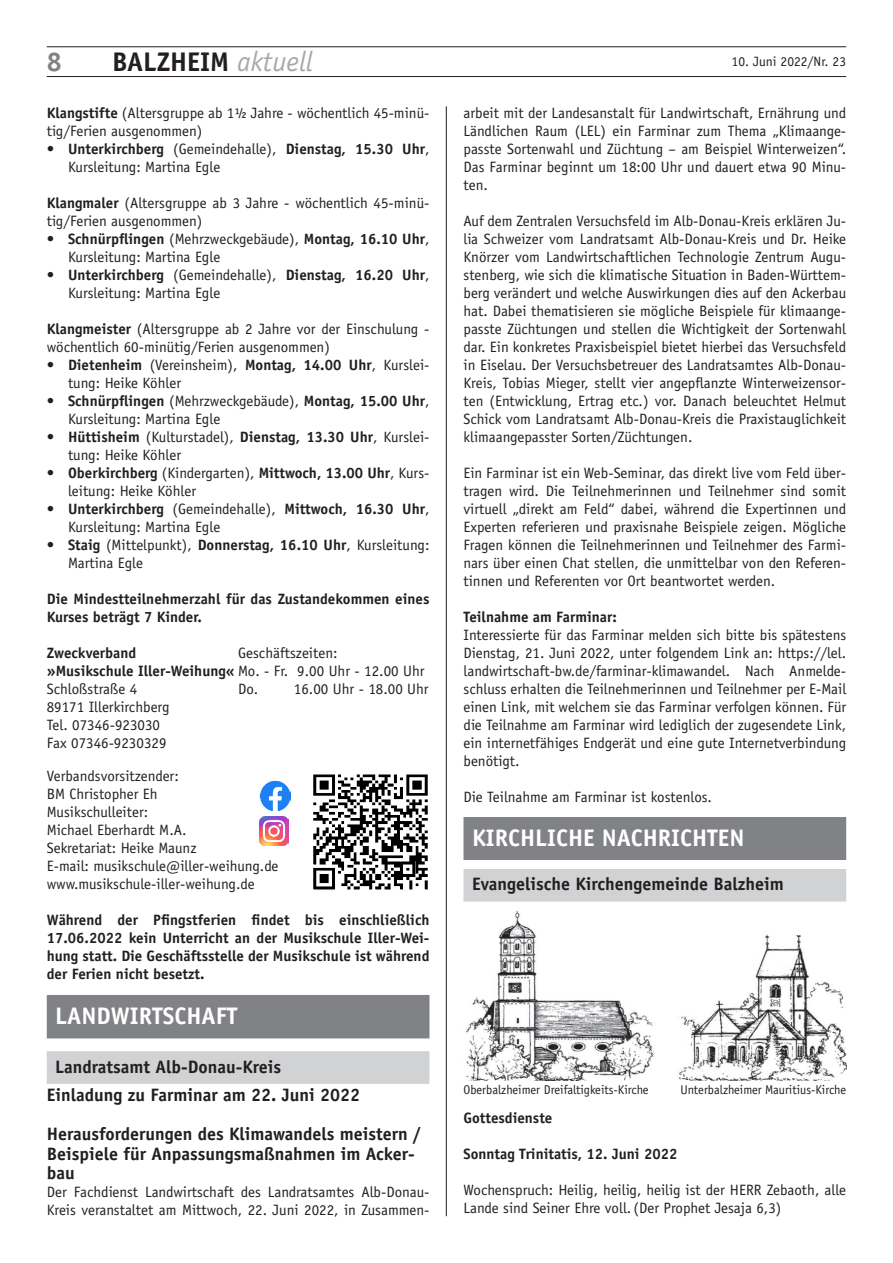
<style>
.page{position:relative;width:893px;height:1263px;background:#fff}
.page>*{position:absolute;margin:0;border:0;box-sizing:border-box;transform-origin:0 0}
.t1{font:700 27px "Officina Sans";color:#231f20}
.t2{font:700 27px "Officina Sans";color:#808285}
.t3{font:700 24px "Officina Sans";color:#fff}
.t4{font:700 18px/19.5px "Officina Sans";color:#231f20}
.t5{font:15px/18px "Officina Sans";color:#231f20}
.t6{font:700 15px/18px "Officina Sans";color:#231f20}
.t7{font:13.5px "Officina Sans";color:#231f20}
.t8{font:12.75px "Officina Sans";color:#231f20}
.s1{font-weight:400;font-style:italic;font-size:28.35px;color:#a8a9ad}
.s2{font-weight:700}
</style>
<div class="page">
<hr style="left:47px;top:76px;width:799px;height:1px;background:#231f20">
<hr style="left:47px;top:47px;width:799px;height:1px;background:#231f20">
<hr style="left:446px;top:106px;width:1px;height:1110px;background:#231f20">
<div style="left:463px;top:817px;width:383px;height:43px;background:#808285"></div>
<div style="left:463px;top:869px;width:383px;height:32px;background:#d1d2d4"></div>
<img style="left:466px;top:911px;width:380px;height:169px">
<div style="left:47px;top:1051px;width:382px;height:33px;background:#d1d2d4"></div>
<img style="left:259px;top:780px;width:31px;height:30px">
<img style="left:313px;top:775px;width:115px;height:115px">
<img style="left:259px;top:816px;width:30px;height:30px">
<div style="left:47px;top:995px;width:382px;height:43px;background:#808285"></div>
<h1 class="t2" style="left:47px;top:45px;width:17px">8</h1>
<h1 class="t1" style="left:112px;top:45px;width:202px">BALZHEIM <span class="s1">aktuell</span></h1>
<p class="t7" style="left:732px;top:53px;width:116px">10. Juni 2022/Nr. 23</p>
<p class="t5" style="left:463px;top:104px;width:384px;text-align:justify">arbeit mit der Landesanstalt für Landwirtschaft, Ernährung und Ländlichen Raum (LEL) ein Farminar zum Thema „Klimaange&shy;passte Sortenwahl und Züchtung – am Beispiel Winterweizen“.<br>Das Farminar beginnt um 18:00 Uhr und dauert etwa 90 Minu&shy;ten.</p>
<p class="t5" style="left:463px;top:212px;width:384px;text-align:justify">Auf dem Zentralen Versuchsfeld im Alb-Donau-Kreis erklären Ju&shy;lia Schweizer vom Landratsamt Alb-Donau-Kreis und Dr. Heike Knörzer vom Landwirtschaftlichen Technologie Zentrum Augu&shy;stenberg, wie sich die klimatische Situation in Baden-Württem&shy;berg verändert und welche Auswirkungen dies auf den Ackerbau hat. Dabei thematisieren sie mögliche Beispiele für klimaange&shy;passte Züchtungen und stellen die Wichtigkeit der Sortenwahl dar. Ein konkretes Praxisbeispiel bietet hierbei das Versuchsfeld in Eiselau. Der Versuchsbetreuer des Landratsamtes Alb-Donau-Kreis, Tobias Mieger, stellt vier angepflanzte Winterweizensor&shy;ten (Entwicklung, Ertrag etc.) vor. Danach beleuchtet Helmut Schick vom Landratsamt Alb-Donau-Kreis die Praxistauglichkeit klimaangepasster Sorten/Züchtungen.</p>
<p class="t5" style="left:463px;top:464px;width:384px;text-align:justify">Ein Farminar ist ein Web-Seminar, das direkt live vom Feld über&shy;tragen wird. Die Teilnehmerinnen und Teilnehmer sind somit virtuell „direkt am Feld“ dabei, während die Expertinnen und Experten referieren und praxisnahe Beispiele zeigen. Mögliche Fragen können die Teilnehmerinnen und Teilnehmer des Farmi&shy;nars über einen Chat stellen, die unmittelbar von den Referen&shy;tinnen und Referenten vor Ort beantwortet werden.</p>
<p class="t6" style="left:463px;top:607px;width:155px">Teilnahme am Farminar:</p>
<p class="t5" style="left:463px;top:626px;width:384px;text-align:justify">Interessierte für das Farminar melden sich bitte bis spätestens Dienstag, 21. Juni 2022, unter folgendem Link an: https://lel. landwirtschaft-bw.de/farminar-klimawandel. Nach Anmelde&shy;schluss erhalten die Teilnehmerinnen und Teilnehmer per E-Mail einen Link, mit welchem sie das Farminar verfolgen können. Für die Teilnahme am Farminar wird lediglich der zugesendete Link, ein internetfähiges Endgerät und eine gute Internetverbindung benötigt.</p>
<p class="t5" style="left:463px;top:788px;width:250px">Die Teilnahme am Farminar ist kostenlos.</p>
<h2 class="t3" style="left:472px;top:823px;width:274px">KIRCHLICHE NACHRICHTEN</h2>
<p class="t4" style="left:472px;top:874px;width:313px">Evangelische Kirchengemeinde Balzheim</p>
<p class="t5" style="left:47px;top:104px;width:384px"><span class="s2">Klangstifte</span> (Altersgruppe ab 1½ Jahre - wöchentlich 45-minü&shy;tig/Ferien ausgenommen)</p>
<p class="t5" style="left:68px;top:140px;width:363px;text-indent:-21px">• <span class="s2">Unterkirchberg</span> (Gemeindehalle), <span class="s2">Dienstag, 15.30 Uhr</span>,<br>Kursleitung: Martina Egle</p>
<p class="t5" style="left:47px;top:194px;width:384px"><span class="s2">Klangmaler</span> (Altersgruppe ab 3 Jahre - wöchentlich 45-minü&shy;tig/Ferien ausgenommen)</p>
<p class="t5" style="left:68px;top:230px;width:363px;text-indent:-21px">• <span class="s2">Schnürpflingen</span> (Mehrzweckgebäude), <span class="s2">Montag, 16.10 Uhr</span>,<br>Kursleitung: Martina Egle</p>
<p class="t5" style="left:68px;top:266px;width:363px;text-indent:-21px">• <span class="s2">Unterkirchberg</span> (Gemeindehalle), <span class="s2">Dienstag, 16.20 Uhr</span>,<br>Kursleitung: Martina Egle</p>
<p class="t5" style="left:47px;top:320px;width:384px"><span class="s2">Klangmeister</span> (Altersgruppe ab 2 Jahre vor der Einschulung - wöchentlich 60-minütig/Ferien ausgenommen)</p>
<p class="t5" style="left:68px;top:356px;width:363px;text-indent:-21px">• <span class="s2">Dietenheim</span> (Vereinsheim), <span class="s2">Montag, 14.00 Uhr</span>, Kurslei&shy;tung: Heike Köhler</p>
<p class="t5" style="left:68px;top:392px;width:363px;text-indent:-21px">• <span class="s2">Schnürpflingen</span> (Mehrzweckgebäude), <span class="s2">Montag, 15.00 Uhr</span>,<br>Kursleitung: Martina Egle</p>
<p class="t5" style="left:68px;top:428px;width:363px;text-indent:-21px">• <span class="s2">Hüttisheim</span> (Kulturstadel), <span class="s2">Dienstag, 13.30 Uhr</span>, Kurslei&shy;tung: Heike Köhler</p>
<p class="t5" style="left:68px;top:464px;width:363px;text-indent:-21px">• <span class="s2">Oberkirchberg</span> (Kindergarten), <span class="s2">Mittwoch, 13.00 Uhr</span>, Kurs&shy;leitung: Heike Köhler</p>
<p class="t5" style="left:68px;top:500px;width:363px;text-indent:-21px">• <span class="s2">Unterkirchberg</span> (Gemeindehalle), <span class="s2">Mittwoch, 16.30 Uhr</span>,<br>Kursleitung: Martina Egle</p>
<p class="t5" style="left:68px;top:536px;width:363px;text-indent:-21px">• <span class="s2">Staig</span> (Mittelpunkt), <span class="s2">Donnerstag, 16.10 Uhr</span>, Kursleitung:<br>Martina Egle</p>
<p class="t6" style="left:47px;top:590px;width:384px">Die Mindestteilnehmerzahl für das Zustandekommen eines<br>Kurses beträgt 7 Kinder.</p>
<p class="t6" style="left:47px;top:644px;width:91px">Zweckverband</p>
<p class="t5" style="left:47px;top:644px;width:379px;text-indent:191px">Geschäftszeiten: <span class="s2">»Musikschule Iller-Weihung«</span> Mo. - Fr. 9.00 Uhr - 12.00 Uhr<br>Schloßstraße 4</p>
<p class="t5" style="left:238px;top:680px;width:192px">Do. 16.00 Uhr - 18.00 Uhr</p>
<p class="t5" style="left:47px;top:698px;width:124px">89171 Illerkirchberg<br>Tel. 07346-923030<br>Fax 07346-9230329</p>
<p class="t5" style="left:47px;top:767px;width:233px">Verbandsvorsitzender:<br>BM Christopher Eh<br>Musikschulleiter:<br>Michael Eberhardt M.A.<br>Sekretariat: Heike Maunz<br>E-mail: musikschule@iller-weihung.de www.musikschule-iller-weihung.de</p>
<p class="t6" style="left:47px;top:911px;width:384px;text-align:justify">Während der Pfingstferien findet bis einschließlich 17.06.2022 kein Unterricht an der Musikschule Iller-Wei&shy;hung statt. Die Geschäftsstelle der Musikschule ist während der Ferien nicht besetzt.</p>
<h2 class="t3" style="left:55px;top:1001px;width:184px">LANDWIRTSCHAFT</h2>
<p class="t4" style="left:47px;top:1052px;width:315px;line-height:28.5px;text-indent:8px">Landratsamt Alb-Donau-Kreis<br>Einladung zu Farminar am 22. Juni 2022</p>
<p class="t4" style="left:47px;top:1124px;width:376px">Herausforderungen des Klimawandels meistern /<br>Beispiele für Anpassungsmaßnahmen im Acker&shy;bau</p>
<p class="t5" style="left:47px;top:1183px;width:384px">Der Fachdienst Landwirtschaft des Landratsamtes Alb-Donau-<br>Kreis veranstaltet am Mittwoch, 22. Juni 2022, in Zusammen-</p>
<p class="t8" style="left:463px;top:1082px;width:187px">Oberbalzheimer Dreifaltigkeits-Kirche</p>
<p class="t8" style="left:681px;top:1082px;width:167px">Unterbalzheimer Mauritius-Kirche</p>
<p class="t6" style="left:463px;top:1108px;width:90px">Gottesdienste</p>
<p class="t6" style="left:463px;top:1144px;width:215px">Sonntag Trinitatis, 12. Juni 2022</p>
<p class="t5" style="left:463px;top:1180px;width:384px">Wochenspruch: Heilig, heilig, heilig ist der HERR Zebaoth, alle<br>Lande sind Seiner Ehre voll.(Der Prophet Jesaja 6,3)</p>
</div>
